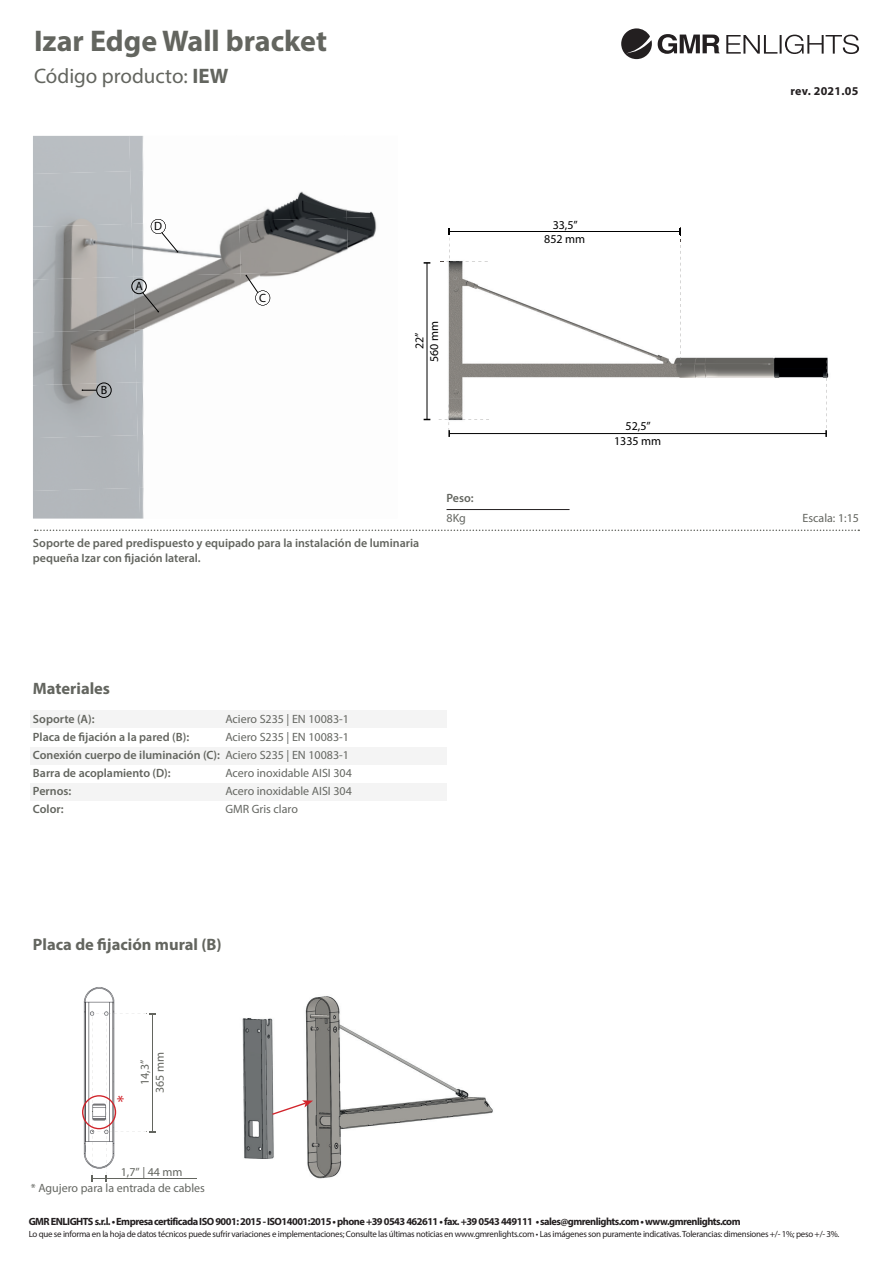
<style>
.page{position:relative;width:893px;height:1263px;background:#fff}
.page>*{position:absolute;margin:0;border:0;box-sizing:border-box;transform-origin:0 0}
.t1{font:700 30px "Myriad Pro";color:#63655f}
.t2{font:21px "Myriad Pro";color:#63655f}
.t3{font:18px "Myriad Pro";color:#d1232a}
.t4{font:700 16.5px "Myriad Pro";color:#63655f}
.t5{font:600 12px/18px "Myriad Pro";color:#63655f}
.t6{font:12px/18px "Myriad Pro";color:#656762}
.t7{font:12px/14.4px "Myriad Pro";color:#000;text-align:center}
.t8{font:12px "Myriad Pro";color:#63655f}
.t9{font:700 12px "Myriad Pro";letter-spacing:.02em;color:#231f20}
.t10{font:700 10.5px "Myriad Pro";letter-spacing:-.05em;color:#231f20}
.t11{font:9px "Myriad Pro";letter-spacing:-.03em;color:#231f20}
.s1{font-weight:700}
.s2{font-weight:400;color:#656762}
</style>
<div class="page">
<svg style="left:621px;top:28px;width:31px;height:31px"></svg>
<svg style="left:658px;top:34px;width:61px;height:20px"></svg>
<svg style="left:726px;top:35px;width:133px;height:19px"></svg>
<div style="left:31px;top:710px;width:416px;height:17px;background:#f4f4f4"></div>
<div style="left:31px;top:747px;width:416px;height:17px;background:#f4f4f4"></div>
<div style="left:31px;top:784px;width:416px;height:17px;background:#f4f4f4"></div>
<img style="left:129px;top:136px;width:15px;height:35px">
<img style="left:347px;top:210px;width:27px;height:6px">
<img style="left:130px;top:168px;width:14px;height:56px">
<img style="left:250px;top:191px;width:97px;height:27px">
<img style="left:33px;top:224px;width:99px;height:53px">
<img style="left:132px;top:221px;width:107px;height:56px">
<img style="left:239px;top:218px;width:108px;height:56px">
<img style="left:347px;top:216px;width:30px;height:34px">
<img style="left:33px;top:277px;width:100px;height:52px">
<img style="left:133px;top:274px;width:108px;height:55px">
<img style="left:241px;top:271px;width:106px;height:35px">
<img style="left:33px;top:329px;width:102px;height:53px">
<img style="left:135px;top:326px;width:106px;height:56px">
<img style="left:33px;top:382px;width:103px;height:53px">
<img style="left:136px;top:379px;width:105px;height:56px">
<img style="left:138px;top:432px;width:103px;height:56px">
<img style="left:139px;top:485px;width:102px;height:34px">
<svg style="left:82px;top:389px;width:15px;height:2px"></svg>
<svg style="left:142px;top:292px;width:17px;height:20px"></svg>
<svg style="left:246px;top:275px;width:24px;height:30px"></svg>
<svg style="left:151px;top:219px;width:27px;height:33px"></svg>
<div style="left:97px;top:383px;width:14px;height:15px;border:1px solid #000;border-radius:50%"></div>
<div style="left:132px;top:279px;width:14px;height:15px;border:1px solid #000;border-radius:50%"></div>
<img style="left:430px;top:261px;width:399px;height:174px">
<hr style="left:427px;top:263px;width:1px;height:156px;background:#000">
<svg style="left:424px;top:262px;width:6px;height:2px"></svg>
<hr style="left:449px;top:232px;width:231px;height:1px;background:#000">
<img style="left:449px;top:244px;width:1px;height:38px">
<svg style="left:448px;top:229px;width:2px;height:15px"></svg>
<img style="left:446px;top:262px;width:42px;height:1px">
<img style="left:439px;top:419px;width:50px;height:1px">
<svg style="left:679px;top:227px;width:2px;height:15px"></svg>
<img style="left:680px;top:245px;width:1px;height:121px">
<img style="left:826px;top:360px;width:1px;height:70px">
<hr style="left:449px;top:433px;width:377px;height:1px;background:#000">
<svg style="left:825px;top:430px;width:2px;height:7px"></svg>
<svg style="left:448px;top:405px;width:2px;height:32px"></svg>
<svg style="left:35px;top:529px;width:824px;height:2px"></svg>
<hr style="left:447px;top:509px;width:123px;height:1px;background:#231f20">
<img style="left:82px;top:987px;width:64px;height:192px">
<img style="left:242px;top:996px;width:251px;height:183px">
<hr style="left:152px;top:1014px;width:1px;height:117px;background:#63655f">
<hr style="left:107px;top:1179px;width:90px;height:1px;background:#63655f">
<img style="left:93px;top:1131px;width:53px;height:1px">
<svg style="left:146px;top:1013px;width:10px;height:2px"></svg>
<img style="left:90px;top:1013px;width:56px;height:1px">
<img style="left:92px;top:1010px;width:1px;height:105px">
<svg style="left:92px;top:1118px;width:1px;height:15px"></svg>
<img style="left:92px;top:1136px;width:1px;height:38px">
<img style="left:106px;top:1011px;width:1px;height:164px">
<svg style="left:91px;top:1175px;width:16px;height:7px"></svg>
<svg style="left:271px;top:1100px;width:42px;height:16px"></svg>
<div style="left:82px;top:1095px;width:34px;height:34px;border:1px solid #d1232a;border-radius:50%"></div>
<h1 class="t1" style="left:34px;top:22px;width:294px">Izar Edge Wall bracket</h1>
<h2 class="t2" style="left:34px;top:63px;width:196px">Código producto: <span class="s1">IEW</span></h2>
<p class="t7" style="left:154px;top:219px;width:9px">D</p>
<p class="t7" style="left:135px;top:279px;width:9px">A</p>
<p class="t7" style="left:101px;top:382px;width:8px">B</p>
<p class="t7" style="left:259px;top:290px;width:8px">C</p>
<p class="t7" style="left:412px;top:362px;width:43px;rotate:-90deg">22”<br>560 mm</p>
<p class="t5" style="left:33px;top:535px;width:388px;line-height:15px">Soporte de pared predispuesto y equipado para la instalación de luminaria pequeña Izar con fijación lateral.</p>
<p class="t5" style="left:446px;top:489px;width:29px">Peso:</p>
<p class="t6" style="left:446px;top:509px;width:21px">8Kg</p>
<h3 class="t4" style="left:33px;top:678px;width:79px">Materiales</h3>
<p class="t6" style="left:225px;top:709px;width:125px">Aciero S235 | EN 10083-1<br>Aciero S235 | EN 10083-1</p>
<p class="t6" style="left:225px;top:763px;width:128px;text-align:justify">Acero inoxidable AISI 304<br>Acero inoxidable AISI 304<br>GMR Gris claro</p>
<p class="t5" style="left:33px;top:709px;width:318px">Soporte (A):<br>Placa de fijación a la pared (B):<br>Conexión cuerpo de iluminación (C): <span class="s2">Aciero S235 | EN 10083-1<br></span>Barra de acoplamiento (D):<br>Pernos:<br>Color:</p>
<h3 class="t4" style="left:33px;top:933px;width:190px">Placa de fijación mural (B)</h3>
<h3 class="t3" style="left:117px;top:1091px;width:9px">*</h3>
<p class="t8" style="left:152px;top:1093px;width:43px;rotate:-90deg">365 mm</p>
<p class="t8" style="left:137px;top:1085px;width:27px;rotate:-90deg">14,3”</p>
<p class="t8" style="left:121px;top:1164px;width:63px">1,7” | 44 mm</p>
<p class="t6" style="left:31px;top:1179px;width:176px">* Agujero para la entrada de cables</p>
<p class="t7" style="left:544px;top:217px;width:43px">33,5”<br>852 mm</p>
<p class="t7" style="left:614px;top:419px;width:49px">52,5”<br>1335 mm</p>
<p class="t10" style="left:29px;top:1215px;width:713px">GMR ENLIGHTS s.r.l. • Empresa certificada ISO 9001: 2015 - ISO14001:2015 • phone +39 0543 462611 • fax. +39 0543 449111 • sales@gmrenlights.com • www.gmrenlights.com</p>
<p class="t9" style="left:790px;top:83px;width:69px">rev. 2021.05</p>
<p class="t8" style="left:802px;top:511px;width:58px">Escala: 1:15</p>
<p class="t11" style="left:29px;top:1228px;width:812px">Lo que se informa en la hoja de datos técnicos puede sufrir variaciones e implementaciones; Consulte las últimas noticias en www.gmrenlights.com • Las imágenes son puramente indicativas. Tolerancias: dimensiones +/- 1%; peso +/- 3%.</p>
</div>
